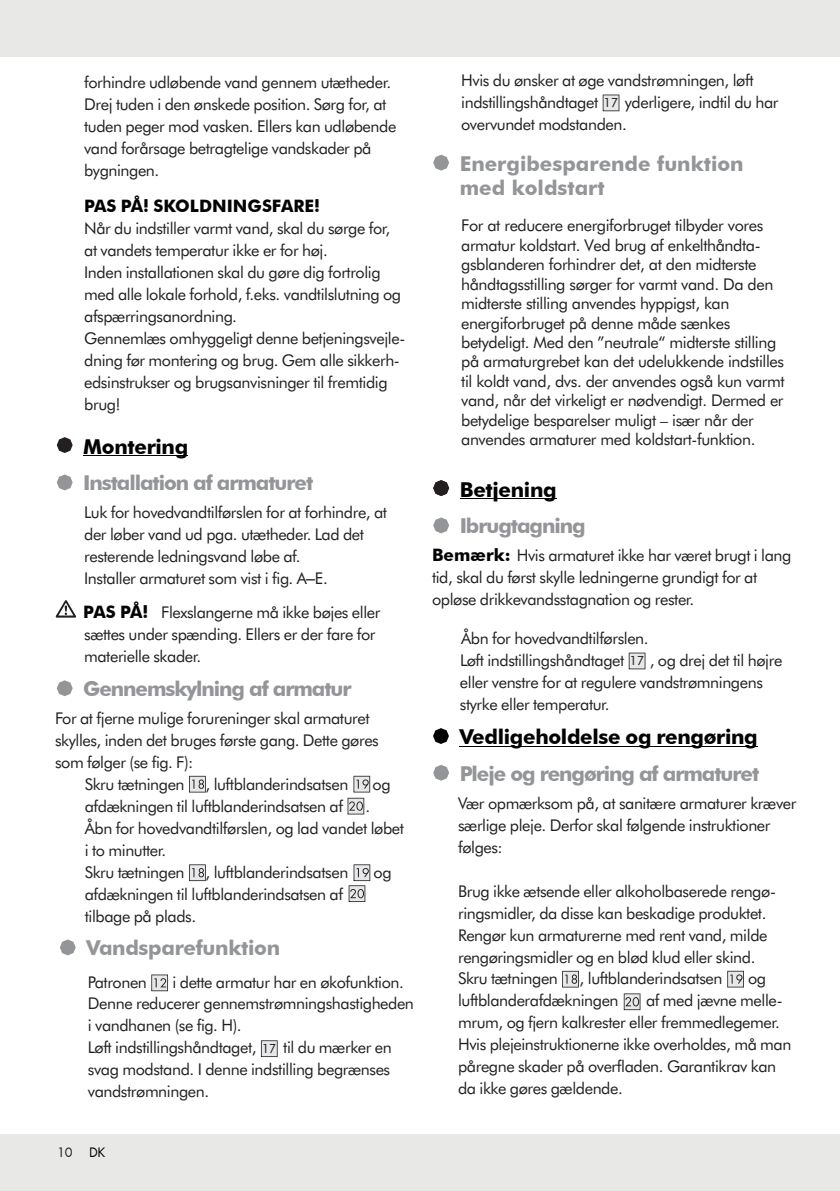
<style>
.page{position:relative;width:840px;height:1191px;background:#fff}
.page>*{position:absolute;margin:0;border:0;box-sizing:border-box;transform-origin:0 0}
.t1{font:700 20.6px "Futura BT";letter-spacing:-.05em;color:#939598}
.t2{font:700 20.6px "Futura BT";letter-spacing:-.015em;color:#030303}
.t3{font:700 20.6px/24.6px "Futura BT";color:#939598}
.t4{font:700 20.6px "Futura BT";letter-spacing:-.015em;color:#939598}
.t5{font:700 17.2px "Futura BT";color:#030303}
.t6{font:16.2px/22px "Futura BT";letter-spacing:-.025em;color:#231f20}
.t7{font:14.2px "Futura";color:#231f20}
.s1{font-family:"Arial"}
.s2{font-weight:700;font-size:17.2px;color:#030303}
.s3{font-size:12.8px}
.s4{color:#030303}
</style>
<div class="page">
<div style="left:0;top:0;width:839px;height:57px;background:#e8e8e7"></div>
<div style="left:0;top:1134px;width:839px;height:57px;background:#e8e8e7"></div>
<svg style="left:57px;top:437px;width:16px;height:16px"></svg>
<svg style="left:57px;top:474px;width:16px;height:16px"></svg>
<svg style="left:56px;top:600px;width:20px;height:17px"></svg>
<svg style="left:433px;top:517px;width:16px;height:16px"></svg>
<hr style="left:83px;top:455px;width:105px;height:1px;background:#030303">
<svg style="left:433px;top:480px;width:16px;height:16px"></svg>
<hr style="left:459px;top:498px;width:97px;height:1px;background:#030303">
<svg style="left:433px;top:728px;width:15px;height:16px"></svg>
<hr style="left:459px;top:746px;width:298px;height:1px;background:#030303">
<svg style="left:433px;top:155px;width:16px;height:16px"></svg>
<svg style="left:60px;top:939px;width:16px;height:16px"></svg>
<svg style="left:151px;top:974px;width:17px;height:17px"></svg>
<svg style="left:261px;top:1040px;width:16px;height:17px"></svg>
<svg style="left:602px;top:95px;width:17px;height:16px"></svg>
<svg style="left:628px;top:652px;width:17px;height:17px"></svg>
<svg style="left:433px;top:765px;width:16px;height:15px"></svg>
<svg style="left:57px;top:680px;width:16px;height:16px"></svg>
<svg style="left:189px;top:776px;width:17px;height:16px"></svg>
<svg style="left:189px;top:864px;width:17px;height:17px"></svg>
<svg style="left:347px;top:776px;width:23px;height:38px"></svg>
<svg style="left:348px;top:864px;width:22px;height:38px"></svg>
<svg style="left:562px;top:970px;width:16px;height:17px"></svg>
<svg style="left:727px;top:970px;width:16px;height:17px"></svg>
<svg style="left:623px;top:993px;width:17px;height:17px"></svg>
<p class="t6" style="left:84px;top:71px;width:313px">forhindre udløbende vand gennem utætheder.<br>Drej tuden i den ønskede position. Sørg for, at tuden peger mod vasken. Ellers kan udløbende vand forårsage betragtelige vandskader på bygningen.</p>
<p class="t5" style="left:84px;top:195px;width:237px">PAS PÅ! SKOLDNINGSFARE!</p>
<p class="t6" style="left:84px;top:217px;width:322px">Når du indstiller varmt vand, skal du sørge for, at vandets temperatur ikke er for høj.<br>Inden installationen skal du gøre dig fortrolig med alle lokale forhold, f.eks. vandtilslutning og afspærringsanordning.<br>Gennemlæs omhyggeligt denne betjeningsvejle&shy;dning før montering og brug. Gem alle sikkerh&shy;edsinstrukser og brugsanvisninger til fremtidig brug!</p>
<p class="t2" style="left:83px;top:434px;width:106px">Montering</p>
<p class="t1" style="left:83px;top:470px;width:231px">Installation af armaturet</p>
<p class="t6" style="left:84px;top:501px;width:304px">Luk for hovedvandtilførslen for at forhindre, at der løber vand ud pga. utætheder. Lad det resterende ledningsvand løbe af.<br>Installer armaturet som vist i fig. A<span class="s1">‒</span>E.</p>
<p class="t6" style="left:83px;top:601px;width:298px"><span class="s2">PAS PÅ!</span> Flexslangerne må ikke bøjes eller sættes under spænding. Ellers er der fare for materielle skader.</p>
<p class="t1" style="left:83px;top:676px;width:270px">Gennemskylning af armatur</p>
<p class="t6" style="left:55px;top:707px;width:325px">For at fjerne mulige forureninger skal armaturet skylles, inden det bruges første gang. Dette gøres som følger (se fig. F):</p>
<p class="t6" style="left:85px;top:773px;width:101px">Skru tætningen</p>
<p class="t6" style="left:205px;top:773px;width:144px">, luftblanderindsatsen</p>
<p class="t6" style="left:372px;top:773px;width:20px">og</p>
<p class="t6" style="left:85px;top:795px;width:260px">afdækningen til luftblanderindsatsen af</p>
<p class="t6" style="left:85px;top:795px;width:320px;text-indent:281px">.<br>Åbn for hovedvandtilførslen, og lad vandet løbet i to minutter.<br>Skru tætningen</p>
<p class="t6" style="left:205px;top:860px;width:144px">, luftblanderindsatsen</p>
<p class="t6" style="left:373px;top:860px;width:20px">og</p>
<p class="t6" style="left:85px;top:882px;width:260px">afdækningen til luftblanderindsatsen af tilbage på plads.</p>
<p class="t4" style="left:86px;top:935px;width:195px">Vandsparefunktion</p>
<p class="t6" style="left:88px;top:970px;width:327px">Patronen 12 i dette armatur har en økofunktion.<br>Denne reducerer gennemstrømningshastigheden i vandhanen (se fig. H).<br>Løft indstillingshåndtaget, <span class="s3">1 7</span> til du mærker en svag modstand. I denne indstilling begrænses vandstrømningen.</p>
<p class="t7" style="left:57px;top:1143px;width:50px">10 <span class="s4">DK</span></p>
<p class="t6" style="left:461px;top:69px;width:319px">Hvis du ønsker at øge vandstrømningen, løft indstillingshåndtaget <span class="s3">1 7</span> yderligere, indtil du har</p>
<p class="t6" style="left:461px;top:113px;width:167px">overvundet modstanden.</p>
<p class="t3" style="left:459px;top:151px;width:285px">Energibesparende funktion med koldstart</p>
<p class="t6" style="left:461px;top:216px;width:325px;line-height:19.4px">For at reducere energiforbruget tilbyder vores armatur koldstart. Ved brug af enkelthåndta&shy;gsblanderen forhindrer det, at den midterste håndtagsstilling sørger for varmt vand. Da den midterste stilling anvendes hyppigst, kan energiforbruget på denne måde sænkes betydeligt. Med den ”neutrale“ midterste stilling på armaturgrebet kan det udelukkende indstilles til koldt vand, dvs. der anvendes også kun varmt vand, når det virkeligt er nødvendigt. Dermed er betydelige besparelser muligt – især når der anvendes armaturer med koldstart-funktion.</p>
<p class="t2" style="left:459px;top:477px;width:98px">Betjening</p>
<p class="t1" style="left:459px;top:513px;width:127px">Ibrugtagning</p>
<p class="t6" style="left:432px;top:544px;width:361px"><span class="s2">Bemærk:</span> Hvis armaturet ikke har været brugt i lang tid, skal du først skylle ledningerne grundigt for at opløse drikkevandsstagnation og rester.</p>
<p class="t6" style="left:459px;top:627px;width:323px">Åbn for hovedvandtilførslen.<br>Løft indstillingshåndtaget <span class="s3">1 7</span> , og drej det til højre eller venstre for at regulere vandstrømningens styrke eller temperatur.</p>
<p class="t2" style="left:459px;top:724px;width:299px">Vedligeholdelse og rengøring</p>
<p class="t1" style="left:459px;top:761px;width:301px">Pleje og rengøring af armaturet</p>
<p class="t6" style="left:458px;top:792px;width:339px">Vær opmærksom på, at sanitære armaturer kræver særlige pleje. Derfor skal følgende instruktioner følges:</p>
<p class="t6" style="left:458px;top:879px;width:319px">Brug ikke ætsende eller alkoholbaserede rengø&shy;ringsmidler, da disse kan beskadige produktet.<br>Rengør kun armaturerne med rent vand, milde rengøringsmidler og en blød klud eller skind.<br>Skru tætningen 18, luftblanderindsatsen 19 og luftblanderafdækningen</p>
<p class="t6" style="left:458px;top:989px;width:335px;text-indent:188px">af med jævne melle&shy;mrum, og fjern kalkrester eller fremmedlegemer.<br>Hvis plejeinstruktionerne ikke overholdes, må man påregne skader på overfladen. Garantikrav kan da ikke gøres gældende.</p>
</div>
